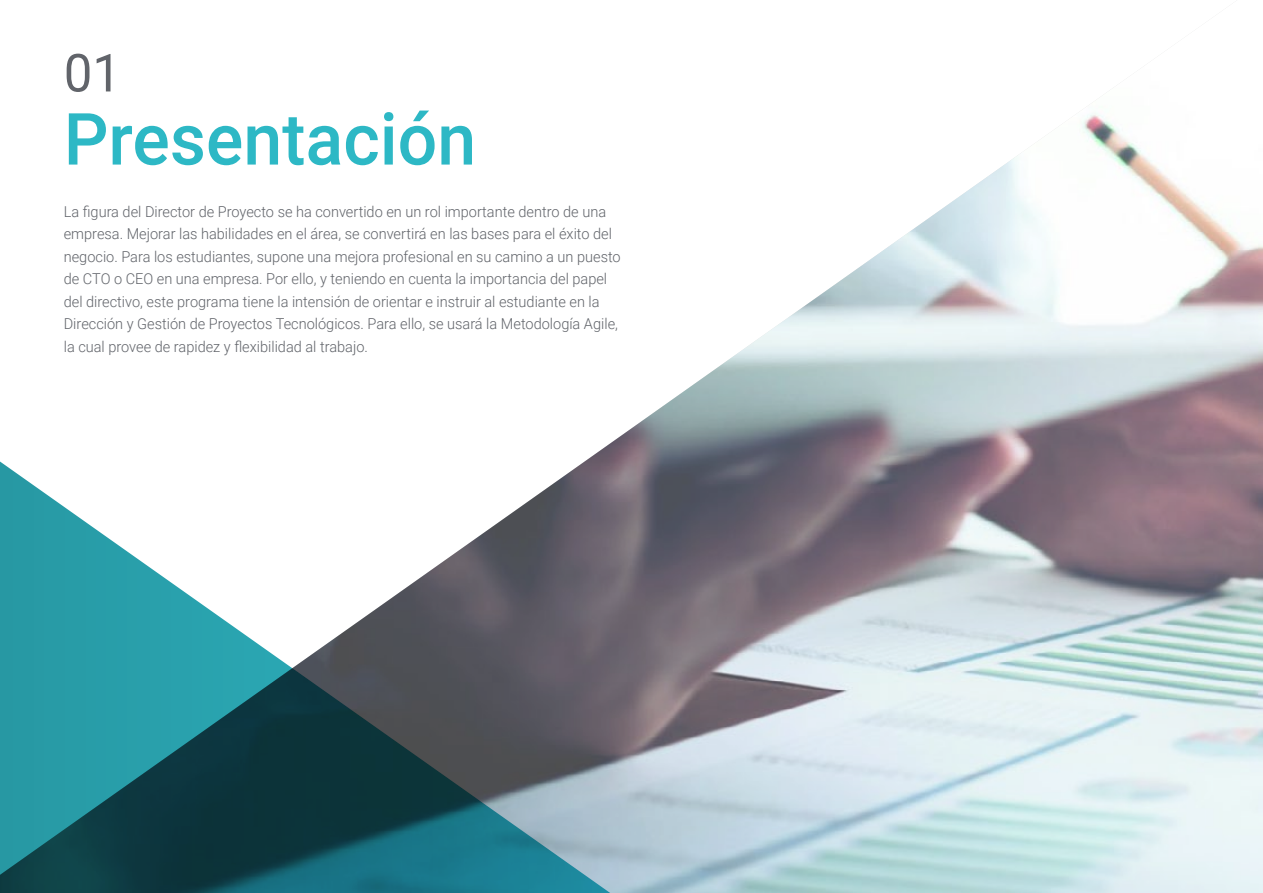
<style>
.page{position:relative;width:1263px;height:893px;background:#fff}
.page>*{position:absolute;margin:0;border:0;box-sizing:border-box;transform-origin:0 0}
.t1{font:500 72px "Roboto";color:#2db8c5}
.t2{font:52.5px "Roboto";color:#61646a}
.t3{font:300 15px/22.5px "Roboto";color:#61646a}
</style>
<div class="page">
<img style="left:606px;top:113px;width:657px;height:780px">
<svg style="left:0;top:446px;width:640px;height:447px"></svg>
<h2 class="t2" style="left:64px;top:36px;width:59px">01</h2>
<h1 class="t1" style="left:64px;top:89px;width:414px">Presentación</h1>
<p class="t3" style="left:64px;top:200px;width:558px">La figura del Director de Proyecto se ha convertido en un rol importante dentro de una empresa. Mejorar las habilidades en el área, se convertirá en las bases para el éxito del negocio. Para los estudiantes, supone una mejora profesional en su camino a un puesto de CTO o CEO en una empresa. Por ello, y teniendo en cuenta la importancia del papel del directivo, este programa tiene la intensión de orientar e instruir al estudiante en la Dirección y Gestión de Proyectos Tecnológicos. Para ello, se usará la Metodología Agile, la cual provee de rapidez y flexibilidad al trabajo.</p>
</div>
